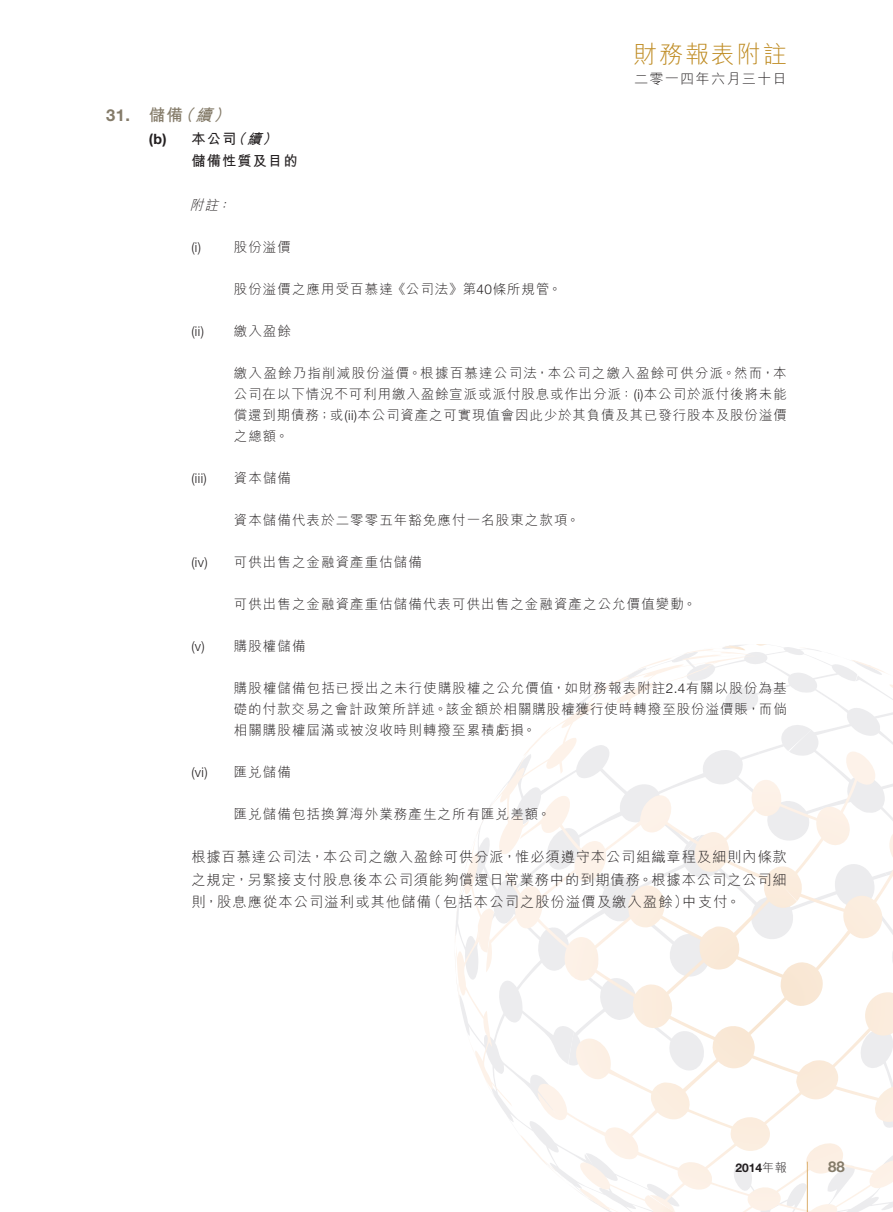
<style>
.page{position:relative;width:893px;height:1212px;background:#fff}
.page>*{position:absolute;margin:0;border:0;box-sizing:border-box;transform-origin:0 0}
.t1{font:300 24px "M Hei HK";letter-spacing:.08em;color:#be8a20}
.Heading_1{font:italic 700 16.5px "M Hei HK";color:#847b69}
.Heading_1-2{font:700 16.5px "Helvetica Neue LT Std";color:#847b69}
.Heading_1-3{font:700 16.5px "M Hei HK";color:#847b69}
.t2{font:700 15px "Helvetica Neue LT Std";color:#847b69}
.Body_Text{font:300 14.25px "M Hei HK";letter-spacing:.06em;color:#231f20}
.Body_Text-2{font:300 14.25px "M Hei HK";letter-spacing:.08em;color:#231f20}
.Body_Text-3{font:700 14.25px "M Hei HK";letter-spacing:.08em;color:#231f20}
.Heading_2{font:italic 700 14.25px "M Hei HK";color:#231f20}
.Heading_2-2{font:700 14.25px "M Hei HK";color:#231f20}
.Heading_2-3{font:700 14.25px "Helvetica Neue LT Std";color:#231f20}
.Notes{font:300 13.5px/21px "M Hei HK";letter-spacing:.08em;color:#231f20;text-align:justify}
.Notes-2{font:300 13.5px "Helvetica Neue LT Std";color:#231f20}
.Notes-3{font:italic 300 13.5px "M Hei HK";color:#231f20}
.t3{font:700 12px "Helvetica Neue LT Std";color:#231f20}
.s1{font-family:"Helvetica Neue LT Std"}
.s2{font-family:"M Hei HK";font-weight:300}
</style>
<div class="page">
<svg style="left:455px;top:905px;width:31px;height:175px"></svg>
<svg style="left:759px;top:650px;width:134px;height:115px"></svg>
<svg style="left:486px;top:765px;width:407px;height:447px"></svg>
<svg style="left:632px;top:1195px;width:44px;height:17px"></svg>
<svg style="left:458px;top:655px;width:301px;height:250px"></svg>
<svg style="left:684px;top:644px;width:132px;height:11px"></svg>
<hr style="left:807px;top:1161px;width:1px;height:51px;background:#dfb77c">
<p class="Heading_1-2" style="left:106px;top:105px;width:25px">31.</p>
<p class="Heading_1-3" style="left:149px;top:103px;width:36px">儲備</p>
<p class="Heading_1" style="left:177px;top:103px;width:24px">（</p>
<p class="Heading_1" style="left:213px;top:103px;width:24px">(</p>
<p class="Heading_1" style="left:196px;top:103px;width:24px">續</p>
<p class="Heading_2-3" style="left:149px;top:130px;width:19px">b( )</p>
<p class="Heading_2" style="left:231px;top:128px;width:21px">（</p>
<p class="Heading_2" style="left:262px;top:128px;width:21px">(</p>
<p class="Heading_2" style="left:247px;top:128px;width:21px">續</p>
<p class="Heading_2-2" style="left:191px;top:128px;width:46px">本公司</p>
<p class="Body_Text-3" style="left:191px;top:150px;width:108px">儲備性質及目的</p>
<p class="Notes-3" style="left:217px;top:198px;width:19px">：</p>
<p class="Notes-3" style="left:190px;top:198px;width:33px">附註</p>
<p class="Notes-2" style="left:191px;top:238px;width:11px">)i(</p>
<p class="Notes-2" style="left:191px;top:322px;width:14px">)i i(</p>
<p class="Notes" style="left:234px;top:236px;width:59px">股份溢價</p>
<p class="Notes" style="left:234px;top:278px;width:329px">股份溢價之應用受百慕達《公司法》第<span class="s1">40</span>條所規管。</p>
<p class="Notes" style="left:234px;top:320px;width:59px">繳入盈餘</p>
<h1 class="t1" style="left:633px;top:42px;width:155px">財務報表附註</h1>
<p class="Body_Text-2" style="left:634px;top:71px;width:154px">二零一四年六月三十日</p>
<p class="Notes-2" style="left:191px;top:469px;width:17px">(iii)</p>
<p class="Notes-2" style="left:191px;top:553px;width:18px">i v( )</p>
<p class="Notes-2" style="left:191px;top:637px;width:15px">)v(</p>
<p class="Notes-2" style="left:191px;top:763px;width:18px">(vi)</p>
<p class="Notes" style="left:234px;top:362px;width:554px">繳入盈餘乃指削減股份溢價。根據百慕達公司法，本公司之繳入盈餘可供分派。然而，本公司在以下情況不可利用繳入盈餘宣派或派付股息或作出分派： <span class="s1">)i(</span> 本公司於派付後將未能償還到期債務；或 <span class="s1">)i i(</span> 本公司資產之可實現值會因此少於其負債及其已發行股本及股份溢價之總額。</p>
<p class="Notes" style="left:234px;top:467px;width:59px">資本儲備</p>
<p class="Notes" style="left:234px;top:509px;width:347px">資本儲備代表於二零零五年豁免應付一名股東之款項。</p>
<p class="Notes" style="left:234px;top:551px;width:190px">可供出售之金融資產重估儲備</p>
<p class="Notes" style="left:234px;top:593px;width:464px">可供出售之金融資產重估儲備代表可供出售之金融資產之公允價值變動。</p>
<p class="Notes" style="left:234px;top:635px;width:73px">購股權儲備</p>
<p class="Notes" style="left:234px;top:677px;width:554px">購股權儲備包括已授出之未行使購股權之公允價值，如財務報表附註<span class="s1">2.4</span>有關以股份為基礎的付款交易之會計政策所詳述。該金額於相關購股權獲行使時轉撥至股份溢價賬，而倘相關購股權屆滿或被沒收時則轉撥至累積虧損。</p>
<p class="Notes" style="left:234px;top:761px;width:59px">匯兌儲備</p>
<p class="Notes" style="left:234px;top:803px;width:318px">匯兌儲備包括換算海外業務產生之所有匯兌差額。</p>
<p class="Body_Text" style="left:191px;top:850px;width:597px">根據百慕達公司法，本公司之繳入盈餘可供分派，惟必須遵守本公司組織章程及細則內條款</p>
<p class="Body_Text" style="left:191px;top:872px;width:597px">之規定，另緊接支付股息後本公司須能夠償還日常業務中的到期債務。根據本公司之公司細</p>
<p class="Body_Text" style="left:683px;top:895px;width:59px">中支付。</p>
<p class="Body_Text-2" style="left:427px;top:895px;width:262px">（包括本公司之股份溢價及繳入盈餘）</p>
<p class="Body_Text-2" style="left:191px;top:895px;width:241px">則，股息應從本公司溢利或其他儲備</p>
<p class="t3" style="left:735px;top:1160px;width:53px">2014<span class="s2">年報</span></p>
<p class="t2" style="left:828px;top:1157px;width:18px">88</p>
</div>
